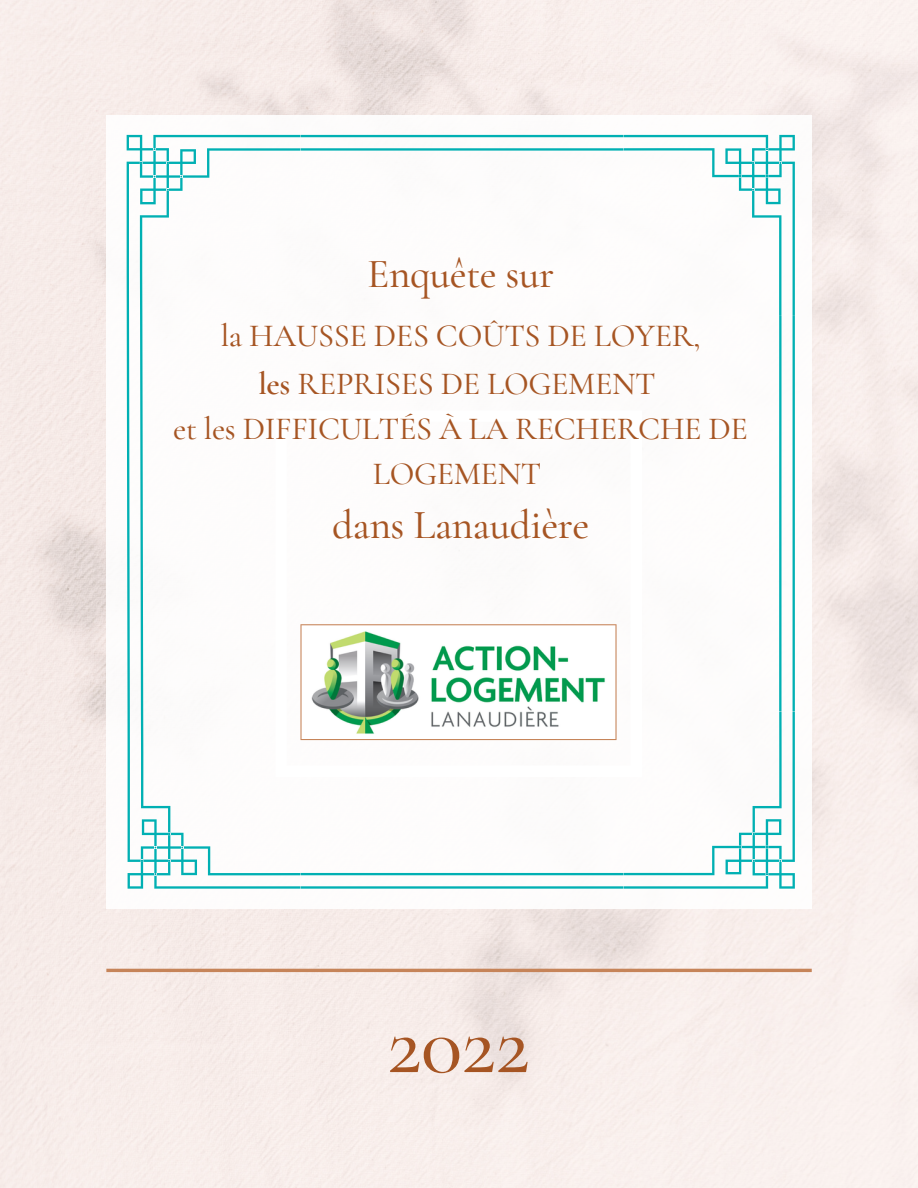
<style>
.page{position:relative;width:918px;height:1188px;background:#fff}
.page>*{position:absolute;margin:0;border:0;box-sizing:border-box;transform-origin:0 0}
.t1{font:500 86.55px "Cormorant Garamond";color:#a65523}
.t2{font:500 41.25px "Cormorant Garamond";letter-spacing:-.01em;color:#a65523}
.t3{font:500 32.25px/48.3px "Cormorant Garamond";letter-spacing:-.01em;color:#a65523;text-align:center}
.s1{font-weight:600}
</style>
<div class="page">
<hr style="left:106px;top:969px;width:706px;height:3px;background:#c68459">
<svg style="left:127px;top:135px;width:668px;height:754px"></svg>
<svg style="left:300px;top:624px;width:317px;height:116px"></svg>
<p class="t2" style="left:367px;top:249px;width:189px">Enquête sur</p>
<p class="t3" style="left:221px;top:311px;width:481px">la HAUSSE DES COÛTS DE LOYER, <span class="s1">les</span> REPRISES DE LOGEMENT</p>
<p class="t3" style="left:173px;top:406px;width:576px;line-height:45px">et les DIFFICULTÉS À LA RECHERCHE DE<br>LOGEMENT</p>
<p class="t2" style="left:332px;top:500px;width:259px">dans Lanaudière</p>
<h1 class="t1" style="left:387px;top:992px;width:145px">2022</h1>
</div>
